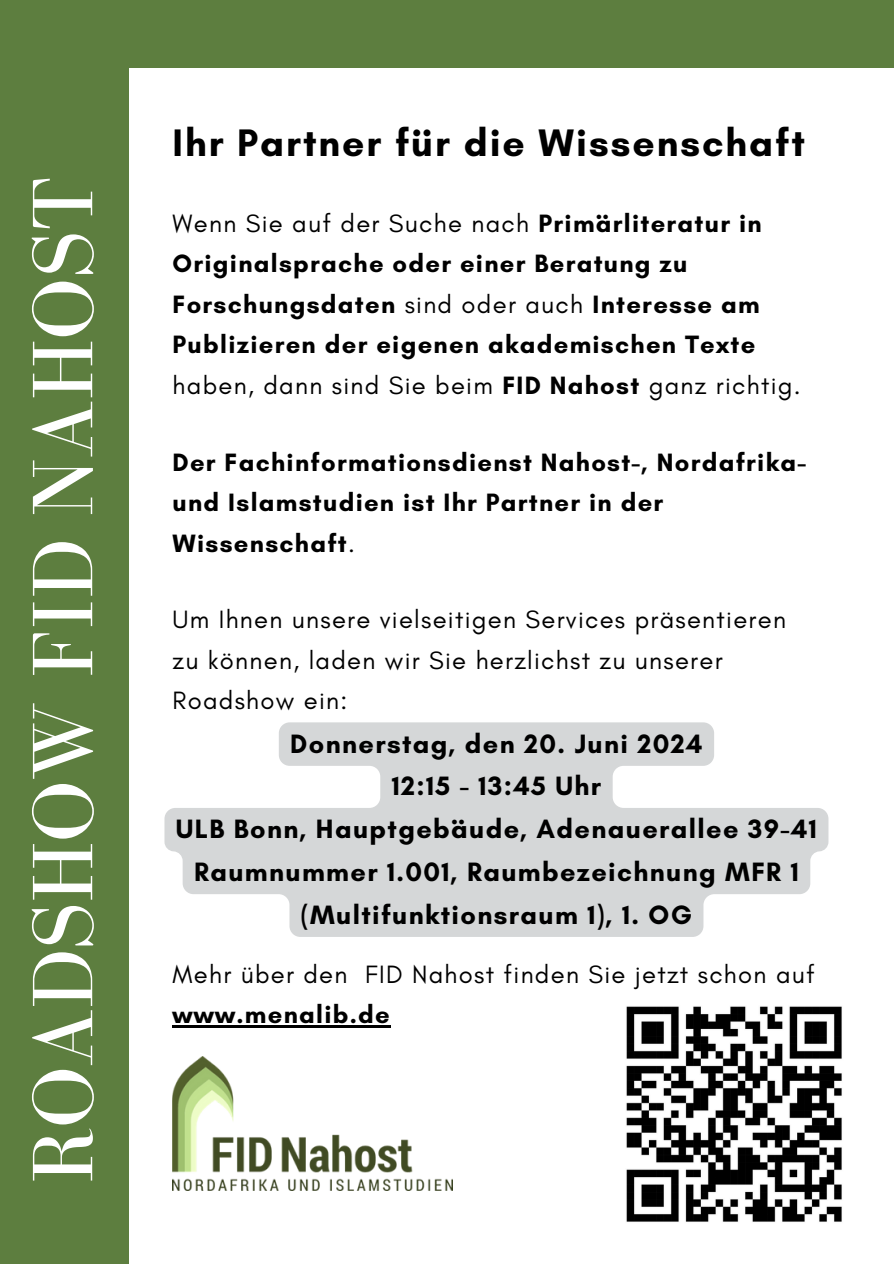
<style>
.page{position:relative;width:894px;height:1264px;background:#fff}
.page>*{position:absolute;margin:0;border:0;box-sizing:border-box;transform-origin:0 0}
.t1{font:88.2px "Bodoni FLF";color:#fff}
.t2{font:700 39px "Glacial Indifference";letter-spacing:.05em;color:#000}
.t3{font:700 27px/42.8px "Glacial Indifference";letter-spacing:.05em;color:#000;text-align:center}
.t4{font:700 25.5px/40.5px "Glacial Indifference";letter-spacing:.05em;color:#000}
.t5{font:25.5px/40.5px "Glacial Indifference";letter-spacing:.05em;color:#000}
.s1{font-weight:400}
.s2{font-weight:700}
</style>
<div class="page">
<div style="left:0;top:0;width:893px;height:67px;background:#5d7e3f"></div>
<div style="left:0;top:0;width:129px;height:1263px;background:#5d7e3f"></div>
<img style="left:626px;top:1006px;width:216px;height:216px">
<hr style="left:172px;top:1025px;width:219px;height:2px;background:#000">
<svg style="left:164px;top:722px;width:664px;height:214px;fill:#d5d7d8"></svg>
<img style="left:172px;top:1056px;width:281px;height:134px">
<p class="t1" style="left:15px;top:1183px;width:1008px;rotate:-90deg">ROADSHOW FID NAHOST</p>
<h3 class="t2" style="left:172px;top:119px;width:633px">Ihr Partner für die Wissenschaft</h3>
<h2 class="t4" style="left:172px;top:203px;width:629px"><span class="s1">Wenn Sie auf der Suche nach</span> Primärliteratur in Originalsprache oder einer Beratung zu Forschungsdaten <span class="s1">sind oder auch</span> Interesse am Publizieren der eigenen akademischen Texte <span class="s1">haben, dann sind Sie beim</span> FID Nahost <span class="s1">ganz richtig.</span></h2>
<p class="t4" style="left:172px;top:441px;width:635px">Der Fachinformationsdienst Nahost-, Nordafrika&shy;und Islamstudien ist Ihr Partner in der<br>Wissenschaft<span class="s1">.</span></p>
<p class="t5" style="left:172px;top:599px;width:614px">Um Ihnen unsere vielseitigen Services präsentieren zu können, laden wir Sie herzlichst zu unserer<br>Roadshow ein:</p>
<h3 class="t3" style="left:290px;top:721px;width:413px">Donnerstag, den 20. Juni 2024</h3>
<p class="t3" style="left:391px;top:764px;width:211px">12:15 - 13:45 Uhr</p>
<p class="t3" style="left:176px;top:807px;width:642px">ULB Bonn, Hauptgebäude, Adenauerallee 39-41</p>
<p class="t3" style="left:194px;top:850px;width:606px">Raumnummer 1.001, Raumbezeichnung MFR 1 (Multifunktionsraum 1), 1. OG</p>
<p class="t5" style="left:172px;top:953px;width:643px">Mehr über den FID Nahost finden Sie jetzt schon auf <span class="s2">www.menalib.de</span></p>
</div>
